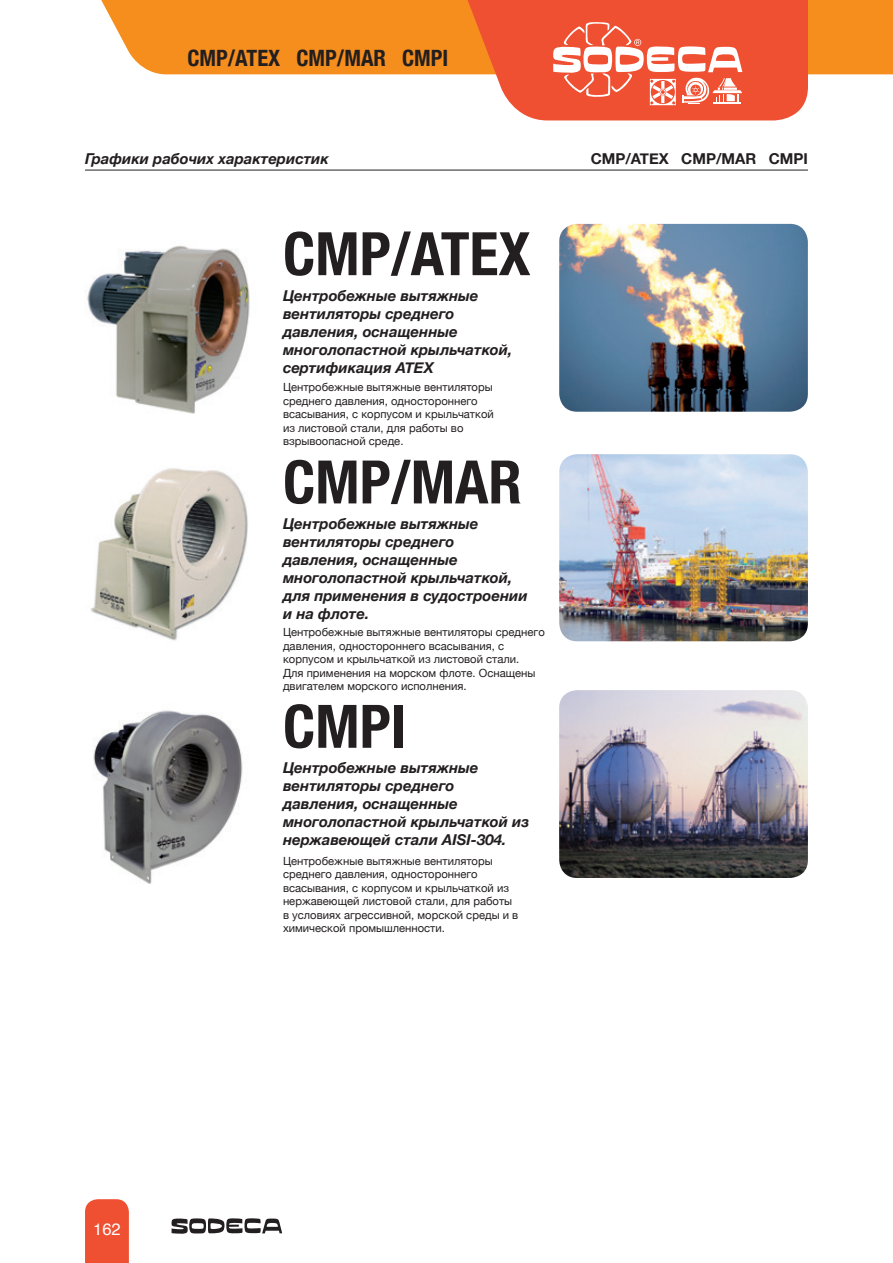
<style>
.page{position:relative;width:893px;height:1263px;background:#fff}
.page>*{position:absolute;margin:0;border:0;box-sizing:border-box;transform-origin:0 0}
.CAPÇALERA_NOM{font:700 condensed 60px "Helvetica Neue";color:#231f20}
.t1{font:700 condensed 22.5px "Helvetica Neue";color:#231f20}
.t2{font:16.5px "Helvetica";color:#fff}
.TEXT_TITOL{font:italic 700 15px/18px "Helvetica Neue";color:#231f20}
.SUBTITOL{font:italic 700 15px "Helvetica Neue";color:#231f20}
.TAULA_TITOL{font:700 15px "Helvetica Neue";color:#231f20}
.TEXT_SUBTITOL8PT{font:11.25px/13.5px "Helvetica Neue";color:#231f20}
</style>
<div class="page">
<div style="left:85px;top:1199px;width:44px;height:64px;background:#ef5032"></div>
<svg style="left:172px;top:1218px;width:110px;height:16px"></svg>
<div style="left:101px;top:0;width:792px;height:74px;background:#f68e1e"></div>
<svg style="left:456px;top:0;width:352px;height:120px;background:#f27053"></svg>
<img style="left:87px;top:245px;width:163px;height:169px">
<hr style="left:85px;top:170px;width:723px;height:1px;background:#231f20">
<img style="left:93px;top:710px;width:150px;height:174px">
<img style="left:90px;top:468px;width:158px;height:173px">
<img style="left:559px;top:224px;width:249px;height:188px">
<img style="left:559px;top:454px;width:249px;height:187px">
<img style="left:559px;top:690px;width:249px;height:188px">
<p class="t1" style="left:187px;top:40px;width:263px">CMP/ATEX CMP/MAR CMPI</p>
<p class="SUBTITOL" style="left:85px;top:146px;width:245px">Графики рабочих характеристик</p>
<p class="TAULA_TITOL" style="left:591px;top:146px;width:219px">CMP/ATEX CMP/MAR CMPI</p>
<p class="CAPÇALERA_NOM" style="left:283px;top:204px;width:249px">CMP/ATEX</p>
<p class="TEXT_TITOL" style="left:283px;top:287px;width:231px">Центробежные вытяжные вентиляторы среднего давления, оснащенные многолопастной крыльчаткой,</p>
<p class="TEXT_TITOL" style="left:283px;top:359px;width:152px">сертификация ATEX</p>
<p class="TEXT_SUBTITOL8PT" style="left:283px;top:381px;width:212px">Центробежные вытяжные вентиляторы среднего давления, одностороннего всасывания, с корпусом и крыльчаткой из листовой стали, для работы во взрывоопасной среде.</p>
<p class="CAPÇALERA_NOM" style="left:283px;top:432px;width:240px">CMP/MAR</p>
<p class="TEXT_TITOL" style="left:283px;top:515px;width:246px">Центробежные вытяжные вентиляторы среднего давления, оснащенные многолопастной крыльчаткой, для применения в судостроении и на флоте.</p>
<p class="TEXT_SUBTITOL8PT" style="left:283px;top:626px;width:263px">Центробежные вытяжные вентиляторы среднего давления, одностороннего всасывания, с корпусом и крыльчаткой из листовой стали.<br>Для применения на морском флоте. Оснащены двигателем морского исполнения.</p>
<p class="CAPÇALERA_NOM" style="left:283px;top:677px;width:125px">CMPI</p>
<p class="TEXT_TITOL" style="left:283px;top:759px;width:248px">Центробежные вытяжные вентиляторы среднего давления, оснащенные многолопастной крыльчаткой из нержавеющей стали AISI-304.</p>
<h3 class="t2" style="left:93px;top:1216px;width:29px">162</h3>
<p class="TEXT_SUBTITOL8PT" style="left:283px;top:855px;width:237px">Центробежные вытяжные вентиляторы среднего давления, одностороннего всасывания, с корпусом и крыльчаткой из нержавеющей листовой стали, для работы в условиях агрессивной, морской среды и в химической промышленности.</p>
</div>
